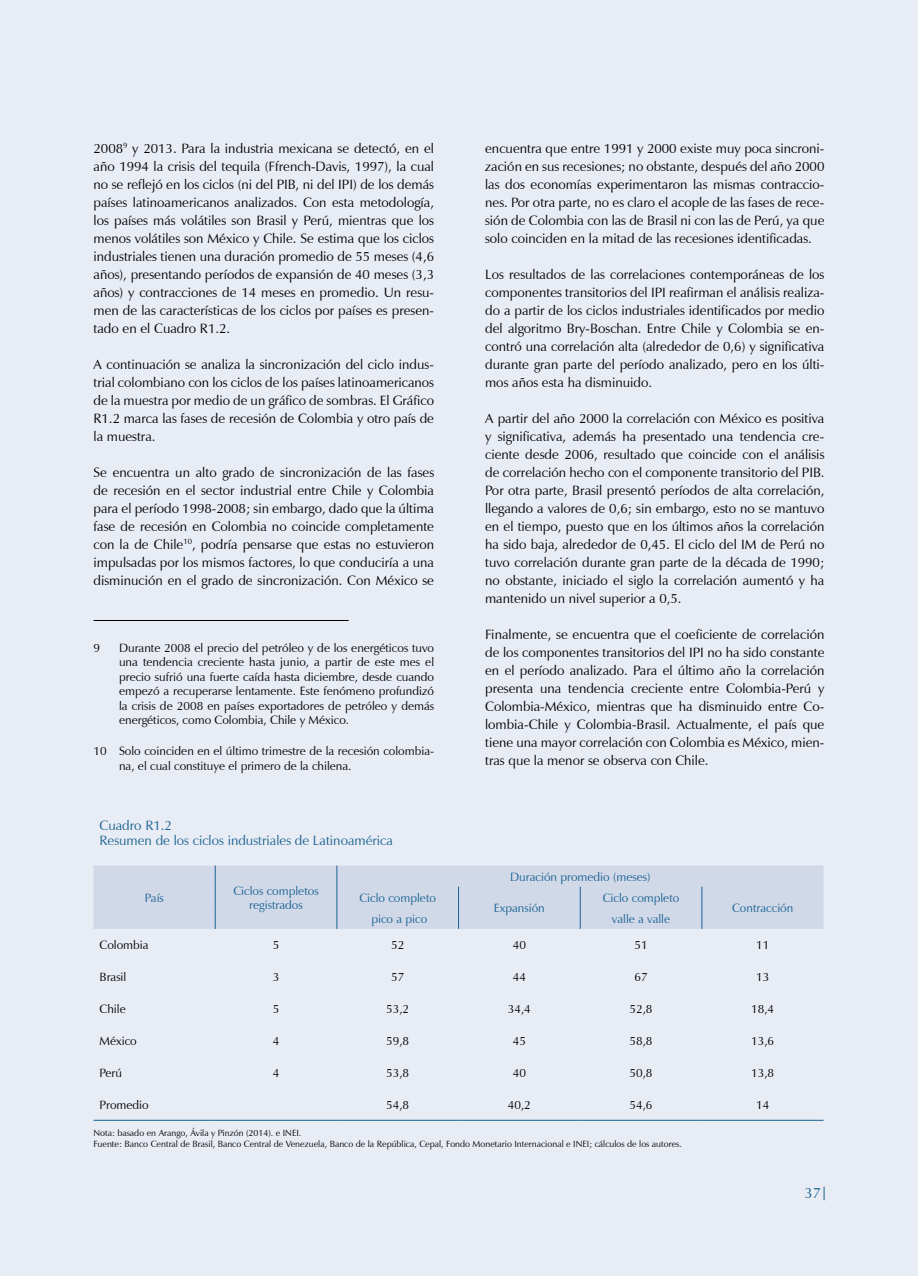
<style>
.page{position:relative;width:918px;height:1276px;background:#fff}
.page>*{position:absolute;margin:0;border:0;box-sizing:border-box;transform-origin:0 0}
.t1{font:15px "Zapf Humanist 601 BT";color:#186190}
.t2{font:13.5px/18px "Zapf Humanist 601 BT";color:#000;text-align:justify}
.t3{font:13.5px/15px "Zapf Humanist 601 BT";color:#186190}
.t4{font:12px/14.4px "Zapf Humanist 601 BT";color:#000;text-align:justify}
.t5{font:12px/14.4px "Zapf Humanist 601 BT";color:#186190;text-align:center}
.t6{font:9px/10.8px "Zapf Humanist 601 BT";color:#000}
</style>
<div class="page">
<div style="left:1px;top:0;width:917px;height:1276px;background:#e8ecf4"></div>
<svg style="left:824px;top:1186px;width:1px;height:14px"></svg>
<hr style="left:94px;top:620px;width:255px;height:1px;background:#000">
<div style="left:94px;top:865px;width:730px;height:64px;background:#d1d9e9"></div>
<hr style="left:94px;top:1120px;width:121px;height:1px;background:#186190">
<hr style="left:215px;top:1120px;width:122px;height:1px;background:#186190">
<hr style="left:337px;top:1120px;width:122px;height:1px;background:#186190">
<hr style="left:459px;top:1120px;width:121px;height:1px;background:#186190">
<hr style="left:580px;top:1120px;width:122px;height:1px;background:#186190">
<hr style="left:702px;top:1120px;width:122px;height:1px;background:#186190">
<p class="t2" style="left:94px;top:139px;width:342px">2008<sup>9</sup> y 2013. Para la industria mexicana se detectó, en el año 1994 la crisis del tequila (Ffrench-Davis, 1997), la cual no se reflejó en los ciclos (ni del PIB, ni del IPI) de los demás países latinoamericanos analizados. Con esta metodología, los países más volátiles son Brasil y Perú, mientras que los menos volátiles son México y Chile. Se estima que los ciclos industriales tienen una duración promedio de 55 meses (4,6 años), presentando períodos de expansión de 40 meses (3,3 años) y contracciones de 14 meses en promedio. Un resu&shy;men de las características de los ciclos por países es presen&shy;tado en el Cuadro R1.2.</p>
<p class="t2" style="left:94px;top:355px;width:342px">A continuación se analiza la sincronización del ciclo indus&shy;trial colombiano con los ciclos de los países latinoamericanos de la muestra por medio de un gráfico de sombras. El Gráfico R1.2 marca las fases de recesión de Colombia y otro país de la muestra.</p>
<p class="t2" style="left:94px;top:463px;width:342px">Se encuentra un alto grado de sincronización de las fases de recesión en el sector industrial entre Chile y Colombia para el período 1998-2008; sin embargo, dado que la última fase de recesión en Colombia no coincide completamente con la de Chile<sup>10</sup>, podría pensarse que estas no estuvieron impulsadas por los mismos factores, lo que conduciría a una disminución en el grado de sincronización. Con México se</p>
<p class="t4" style="left:94px;top:640px;width:8px">9</p>
<p class="t4" style="left:119px;top:640px;width:317px">Durante 2008 el precio del petróleo y de los energéticos tuvo una tendencia creciente hasta junio, a partir de este mes el precio sufrió una fuerte caída hasta diciembre, desde cuando empezó a recuperarse lentamente. Este fenómeno profundizó la crisis de 2008 en países exportadores de petróleo y demás energéticos, como Colombia, Chile y México.</p>
<p class="t4" style="left:119px;top:744px;width:317px;text-indent:-26px">10 Solo coinciden en el último trimestre de la recesión colombia&shy;na, el cual constituye el primero de la chilena.</p>
<p class="t3" style="left:100px;top:817px;width:295px">Cuadro R1.2<br>Resumen de los ciclos industriales de Latinoamérica</p>
<p class="t2" style="left:485px;top:139px;width:341px">encuentra que entre 1991 y 2000 existe muy poca sincroni&shy;zación en sus recesiones; no obstante, después del año 2000 las dos economías experimentaron las mismas contraccio&shy;nes. Por otra parte, no es claro el acople de las fases de rece&shy;sión de Colombia con las de Brasil ni con las de Perú, ya que solo coinciden en la mitad de las recesiones identificadas.</p>
<p class="t2" style="left:485px;top:265px;width:341px">Los resultados de las correlaciones contemporáneas de los componentes transitorios del IPI reafirman el análisis realiza&shy;do a partir de los ciclos industriales identificados por medio del algoritmo Bry-Boschan. Entre Chile y Colombia se en&shy;contró una correlación alta (alrededor de 0,6) y significativa durante gran parte del período analizado, pero en los últi&shy;mos años esta ha disminuido.</p>
<p class="t2" style="left:485px;top:409px;width:341px">A partir del año 2000 la correlación con México es positiva y significativa, además ha presentado una tendencia cre&shy;ciente desde 2006, resultado que coincide con el análisis de correlación hecho con el componente transitorio del PIB.<br>Por otra parte, Brasil presentó períodos de alta correlación, llegando a valores de 0,6; sin embargo, esto no se mantuvo en el tiempo, puesto que en los últimos años la correlación ha sido baja, alrededor de 0,45. El ciclo del IM de Perú no tuvo correlación durante gran parte de la década de 1990; no obstante, iniciado el siglo la correlación aumentó y ha mantenido un nivel superior a 0,5.</p>
<p class="t2" style="left:485px;top:625px;width:341px">Finalmente, se encuentra que el coeficiente de correlación de los componentes transitorios del IPI no ha sido constante en el período analizado. Para el último año la correlación presenta una tendencia creciente entre Colombia-Perú y Colombia-México, mientras que ha disminuido entre Co&shy;lombia-Chile y Colombia-Brasil. Actualmente, el país que tiene una mayor correlación con Colombia es México, mien&shy;tras que la menor se observa con Chile.</p>
<p class="t5" style="left:145px;top:890px;width:21px">País</p>
<p class="t5" style="left:233px;top:883px;width:87px">Ciclos completos registrados</p>
<p class="t5" style="left:510px;top:869px;width:142px">Duración promedio (meses)</p>
<p class="t5" style="left:359px;top:890px;width:78px">Ciclo completo</p>
<p class="t5" style="left:603px;top:890px;width:78px">Ciclo completo</p>
<p class="t5" style="left:494px;top:901px;width:52px">Expansión</p>
<p class="t5" style="left:371px;top:911px;width:57px">pico a pico</p>
<p class="t5" style="left:612px;top:911px;width:60px">valle a valle</p>
<p class="t5" style="left:732px;top:901px;width:63px">Contracción</p>
<p class="t4" style="left:100px;top:938px;width:51px">Colombia</p>
<p class="t4" style="left:273px;top:938px;width:8px">5</p>
<p class="t4" style="left:391px;top:938px;width:15px">52</p>
<p class="t4" style="left:513px;top:938px;width:15px">40</p>
<p class="t4" style="left:634px;top:938px;width:15px">51</p>
<p class="t4" style="left:756px;top:938px;width:15px">11</p>
<p class="t4" style="left:100px;top:970px;width:28px">Brasil</p>
<p class="t4" style="left:273px;top:970px;width:8px">3</p>
<p class="t4" style="left:391px;top:970px;width:15px">57</p>
<p class="t4" style="left:513px;top:970px;width:15px">44</p>
<p class="t4" style="left:634px;top:970px;width:15px">67</p>
<p class="t4" style="left:756px;top:970px;width:15px">13</p>
<p class="t4" style="left:100px;top:1002px;width:28px">Chile</p>
<p class="t4" style="left:273px;top:1002px;width:8px">5</p>
<p class="t4" style="left:386px;top:1002px;width:25px">53,2</p>
<p class="t4" style="left:508px;top:1002px;width:25px">34,4</p>
<p class="t4" style="left:630px;top:1002px;width:25px">52,8</p>
<p class="t4" style="left:751px;top:1002px;width:25px">18,4</p>
<p class="t4" style="left:100px;top:1033px;width:39px">México</p>
<p class="t4" style="left:273px;top:1033px;width:8px">4</p>
<p class="t4" style="left:386px;top:1033px;width:25px">59,8</p>
<p class="t4" style="left:513px;top:1033px;width:15px">45</p>
<p class="t4" style="left:630px;top:1033px;width:25px">58,8</p>
<p class="t4" style="left:751px;top:1033px;width:25px">13,6</p>
<p class="t4" style="left:100px;top:1065px;width:24px">Perú</p>
<p class="t4" style="left:273px;top:1065px;width:8px">4</p>
<p class="t4" style="left:386px;top:1065px;width:25px">53,8</p>
<p class="t4" style="left:513px;top:1065px;width:15px">40</p>
<p class="t4" style="left:630px;top:1065px;width:25px">50,8</p>
<p class="t4" style="left:751px;top:1065px;width:25px">13,8</p>
<p class="t4" style="left:100px;top:1097px;width:51px">Promedio</p>
<p class="t4" style="left:386px;top:1097px;width:25px">54,8</p>
<p class="t4" style="left:508px;top:1097px;width:25px">40,2</p>
<p class="t4" style="left:629px;top:1097px;width:25px">54,6</p>
<p class="t4" style="left:756px;top:1097px;width:15px">14</p>
<p class="t6" style="left:94px;top:1127px;width:590px">Nota: basado en Arango, Ávila y Pinzón (2014). e INEI.<br>Fuente: Banco Central de Brasil, Banco Central de Venezuela, Banco de la República, Cepal, Fondo Monetario Internacional e INEI; cálculos de los autores.</p>
<p class="t1" style="left:805px;top:1184px;width:18px">37</p>
</div>
